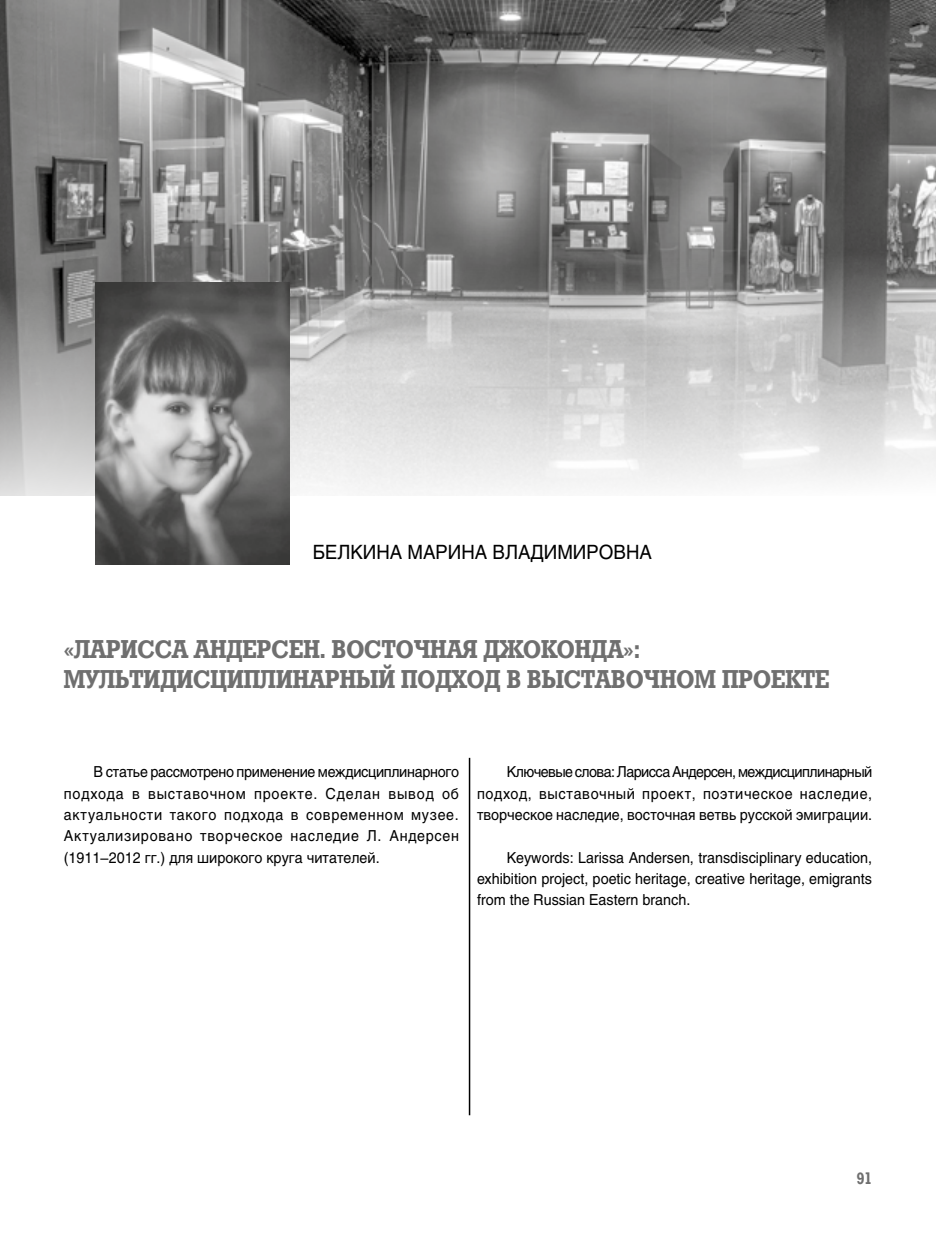
<style>
.page{position:relative;width:936px;height:1234px;background:#fff}
.page>*{position:absolute;margin:0;border:0;box-sizing:border-box;transform-origin:0 0}
.t1{font:700 25.5px/30.6px "Rodeo";color:#6f6f6f;scale:.9 1}
.t2{font:19.5px "Helios";color:#000;scale:.95 1}
.t3{font:700 16.5px "Rodeo";color:#6f6f6f;scale:.9 1}
.t4{font:15px/21.3px "Helios";color:#000;text-align:justify;scale:.95 1}
</style>
<div class="page">
<img style="left:0;top:0;width:935px;height:495px">
<hr style="left:469px;top:757px;width:1px;height:357px;background:#000">
<img style="left:96px;top:282px;width:193px;height:282px">
<h2 class="t2" style="left:313px;top:540px;width:358px">БЕЛКИНА МАРИНА ВЛАДИМИРОВНА</h2>
<h1 class="t1" style="left:64px;top:633px;width:852px">«ЛАРИССА АНДЕРСЕН. ВОСТОЧНАЯ ДЖОКОНДА»:<br>МУЛЬТИДИСЦИПЛИНАРНЫЙ ПОДХОД В ВЫСТАВОЧНОМ ПРОЕКТЕ</h1>
<p class="t4" style="left:64px;top:761px;width:417px;text-indent:30px">В статье рассмотрено применение междисциплинарного подхода в выставочном проекте. Сделан вывод об актуальности такого подхода в современном музее.<br>Актуализировано творческое наследие Л. Андерсен (1911–2012 гг.) для широкого круга читателей.</p>
<p class="t4" style="left:477px;top:761px;width:417px;text-indent:30px">Ключевые слова: Ларисса Андерсен, междисциплинарный подход, выставочный проект, поэтическое наследие, творческое наследие, восточная ветвь русской эмиграции.</p>
<p class="t4" style="left:477px;top:846px;width:417px;text-indent:30px">Keywords: Larissa Andersen, transdisciplinary education, exhibition project, poetic heritage, creative heritage, emigrants from the Russian Eastern branch.</p>
<p class="t3" style="left:856px;top:1168px;width:19px">91</p>
</div>
